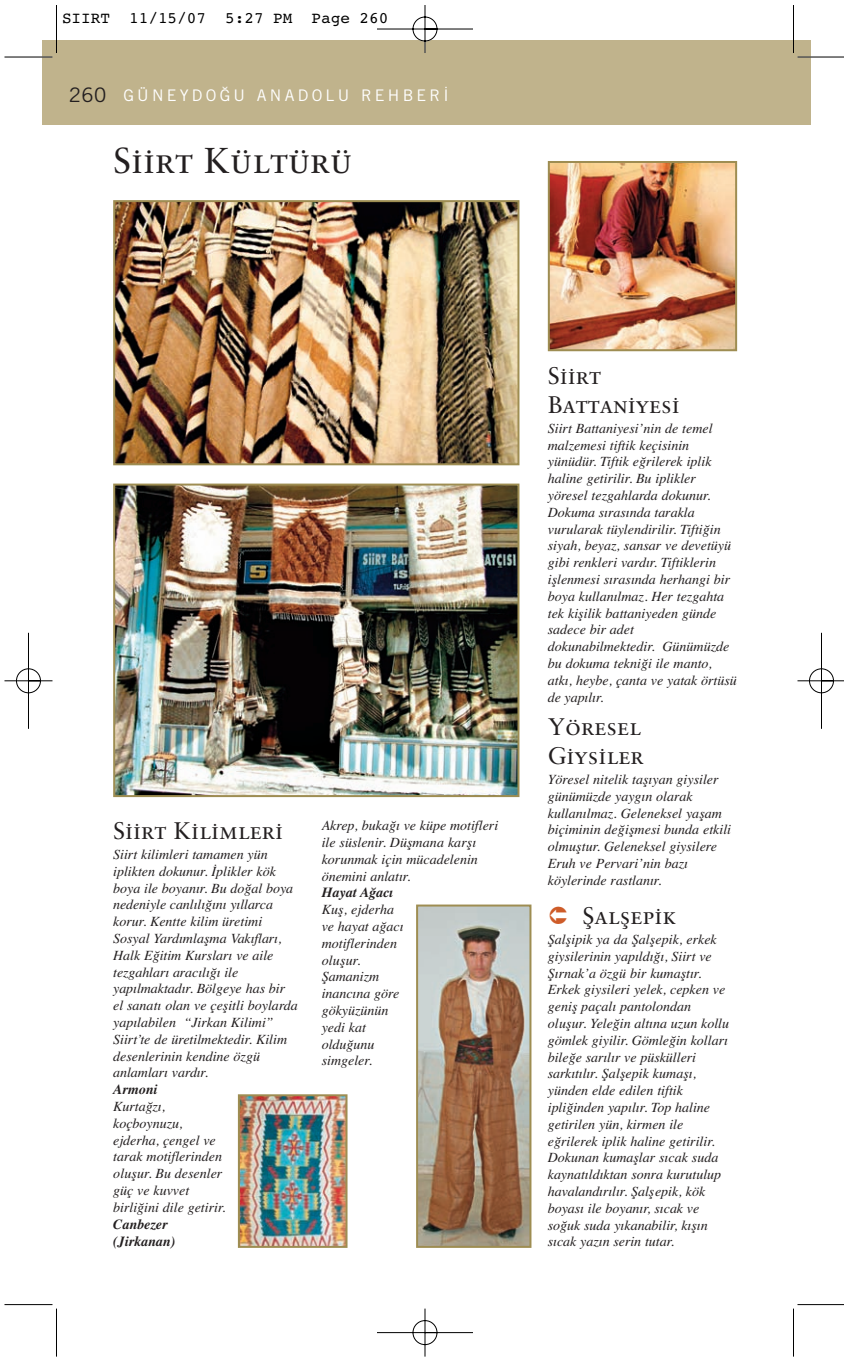
<style>
.page{position:relative;width:844px;height:1361px;background:#fff}
.page>*{position:absolute;margin:0;border:0;box-sizing:border-box;transform-origin:0 0}
.t1{font:36px "Sabon Roman SC";color:#231f20}
.t2{font:24px/28.8px "Sabon Roman SC";color:#231f20}
.t3{font:16px "Trade Gothic";letter-spacing:.2em;color:#fff}
.t4{font:16px "Courier TU";color:#000}
.t5{font:italic 14px/16.8px "Times TU";color:#231f20}
.t6{font:italic 700 14px/16.8px "Times TU";color:#231f20}
.s1{font-size:20px;color:#231f20}
</style>
<div class="page">
<img style="left:4px;top:5px;width:840px;height:1352px">
<svg style="left:550px;top:907px;width:17px;height:17px"></svg>
<p class="t4" style="left:62px;top:12px;width:328px">SIIRT 11/15/07 5:27 PM Page 260</p>
<p class="t3" style="left:69px;top:90px;width:381px"><span class="s1">260</span> GÜNEYDO⁄U ANADOLU REHBER‹</p>
<h1 class="t1" style="left:113px;top:145px;width:240px">Siirt Kültürü</h1>
<h2 class="t2" style="left:113px;top:818px;width:171px">Siirt Kilimleri</h2>
<p class="t5" style="left:113px;top:847px;width:186px">Siirt kilimleri tamamen yün iplikten dokunur. İplikler kök boya ile boyanır. Bu doğal boya nedeniyle canlılığını yıllarca korur. Kentte kilim üretimi<br>Sosyal Yardımlaşma Vakıfları,<br>Halk Eğitim Kursları ve aile tezgahları aracılığı ile yapılmaktadır. Bölgeye has bir el sanatı olan ve çeşitli boylarda yapılabilen “Jirkan Kilimi”<br>Siirt’te de üretilmektedir. Kilim desenlerinin kendine özgü anlamları vardır.</p>
<p class="t6" style="left:113px;top:1082px;width:46px">Armoni</p>
<p class="t5" style="left:113px;top:1099px;width:114px">Kurtağzı, koçboynuzu, ejderha, çengel ve tarak motiflerinden oluşur. Bu desenler güç ve kuvvet birliğini dile getirir.</p>
<p class="t6" style="left:113px;top:1217px;width:64px">Canbezer (Jirkanan)</p>
<h2 class="t2" style="left:548px;top:363px;width:133px">Siirt<br>Battaniyesi</h2>
<p class="t5" style="left:548px;top:421px;width:191px">Siirt Battaniyesi’nin de temel malzemesi tiftik keçisinin yünüdür. Tiftik eğrilerek iplik haline getirilir. Bu iplikler yöresel tezgahlarda dokunur.<br>Dokuma sırasında tarakla vurularak tüylendirilir. Tiftiğin siyah, beyaz, sansar ve devetüyü gibi renkleri vardır. Tiftiklerin işlenmesi sırasında herhangi bir boya kullanılmaz. Her tezgahta tek kişilik battaniyeden günde sadece bir adet dokunabilmektedir. Günümüzde bu dokuma tekniği ile manto, atkı, heybe, çanta ve yatak örtüsü de yapılır.</p>
<h2 class="t2" style="left:548px;top:715px;width:97px">Yöresel<br>Giysiler</h2>
<p class="t5" style="left:548px;top:772px;width:185px">Yöresel nitelik taşıyan giysiler günümüzde yaygın olarak kullanılmaz. Geleneksel yaşam biçiminin değişmesi bunda etkili olmuştur. Geleneksel giysilere<br>Eruh ve Pervari’nin bazı köylerinde rastlanır.</p>
<p class="t5" style="left:322px;top:818px;width:178px">Akrep, bukağı ve küpe motifleri ile süslenir. Düşmana karşı korunmak için mücadelenin önemini anlatır.</p>
<p class="t6" style="left:322px;top:885px;width:73px">Hayat Ağacı</p>
<p class="t5" style="left:322px;top:902px;width:83px">Kuş, ejderha ve hayat ağacı motiflerinden oluşur.<br>Şamanizm inancına göre gökyüzünün yedi kat olduğunu simgeler.</p>
<h2 class="t2" style="left:582px;top:903px;width:95px">fialflepik</h2>
<p class="t5" style="left:548px;top:932px;width:183px">Şalşipik ya da Şalşepik, erkek giysilerinin yapıldığı, Siirt ve<br>Şırnak’a özgü bir kumaştır.<br>Erkek giysileri yelek, cepken ve geniş paçalı pantolondan oluşur. Yeleğin altına uzun kollu gömlek giyilir. Gömleğin kolları bileğe sarılır ve püskülleri sarkıtılır. Şalşepik kumaşı, yünden elde edilen tiftik ipliğinden yapılır. Top haline getirilen yün, kirmen ile eğrilerek iplik haline getirilir.<br>Dokunan kumaşlar sıcak suda kaynatıldıktan sonra kurutulup havalandırılır. Şalşepik, kök boyası ile boyanır, sıcak ve soğuk suda yıkanabilir, kışın sıcak yazın serin tutar.</p>
</div>
